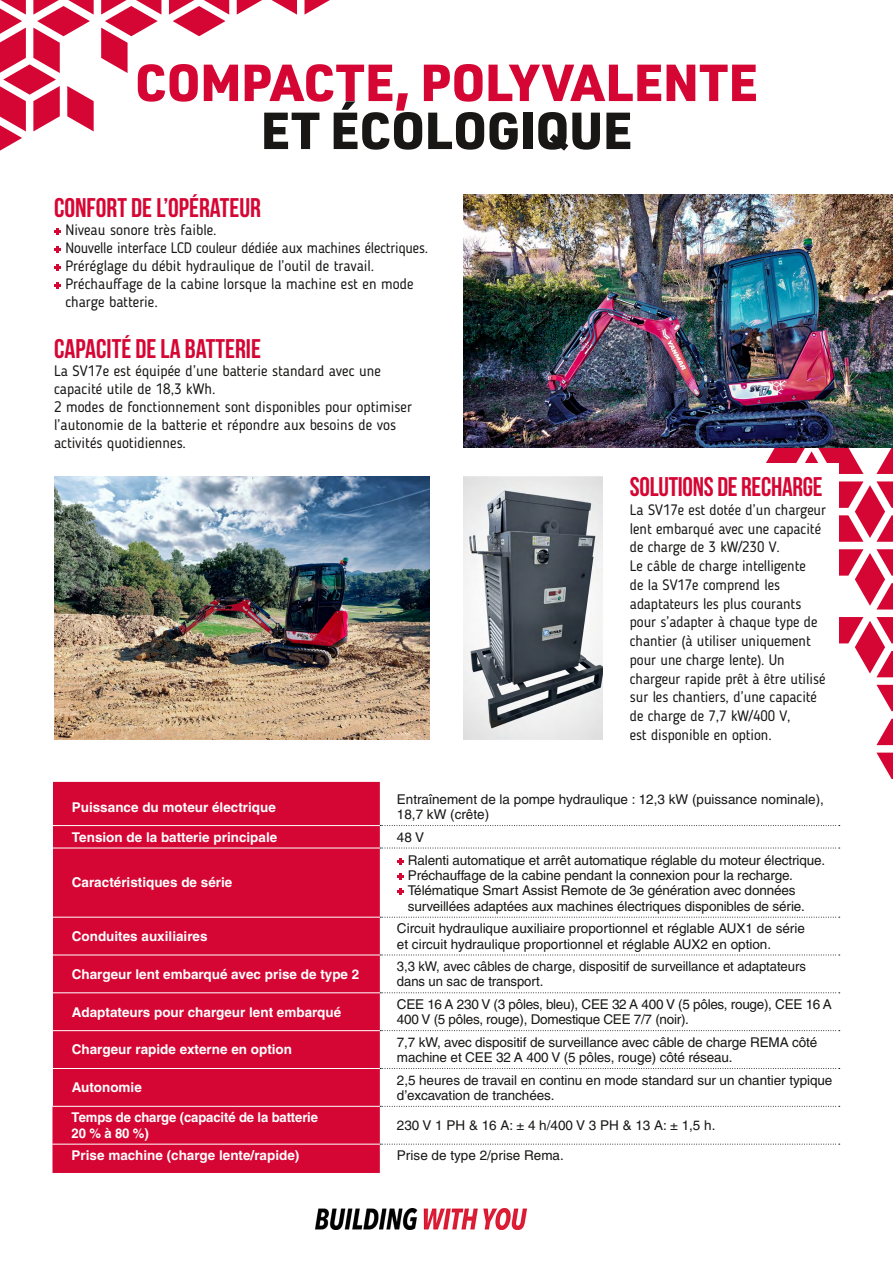
<style>
.page{position:relative;width:893px;height:1263px;background:#fff}
.page>*{position:absolute;margin:0;border:0;box-sizing:border-box;transform-origin:0 0}
.t1{font:900 51px "URWDIN";letter-spacing:.005em;color:#d50634}
.t2{font:900 51px "URWDIN";letter-spacing:-.01em;color:#181716}
.t3{font:700 27px "Bebas Neue";color:#d50634}
.t4{font:15px/18.8px "Blogger Sans";letter-spacing:-.005em;color:#181716}
.t5{font:13.5px/15.5px "Helvetica LT Pro";letter-spacing:-.01em;color:#181716}
.t6{font:700 13.5px/15.3px "Helvetica LT Pro";color:#fff}
</style>
<div class="page">
<svg style="left:876px;top:753px;width:17px;height:26px"></svg>
<svg style="left:876px;top:685px;width:17px;height:26px"></svg>
<svg style="left:876px;top:719px;width:17px;height:26px"></svg>
<svg style="left:839px;top:617px;width:54px;height:60px"></svg>
<svg style="left:766px;top:448px;width:127px;height:161px"></svg>
<svg style="left:304px;top:0;width:26px;height:15px"></svg>
<svg style="left:237px;top:0;width:25px;height:15px"></svg>
<svg style="left:272px;top:0;width:25px;height:15px"></svg>
<svg style="left:169px;top:0;width:60px;height:36px"></svg>
<svg style="left:101px;top:0;width:60px;height:73px"></svg>
<svg style="left:0;top:0;width:94px;height:151px"></svg>
<img style="left:463px;top:195px;width:430px;height:253px">
<img style="left:54px;top:476px;width:375px;height:264px">
<img style="left:463px;top:476px;width:139px;height:264px">
<div style="left:617px;top:463px;width:222px;height:277px;background:#fff"></div>
<svg style="left:54px;top:228px;width:7px;height:7px"></svg>
<svg style="left:54px;top:246px;width:7px;height:7px"></svg>
<svg style="left:54px;top:264px;width:7px;height:7px"></svg>
<svg style="left:54px;top:282px;width:7px;height:7px"></svg>
<div style="left:52px;top:782px;width:328px;height:391px;background:#d50634"></div>
<svg style="left:380px;top:826px;width:459px;height:318px"></svg>
<hr style="left:52px;top:781px;width:1px;height:44px;background:#fff">
<svg style="left:52px;top:825px;width:1px;height:23px"></svg>
<hr style="left:52px;top:848px;width:1px;height:69px;background:#fff">
<hr style="left:52px;top:917px;width:1px;height:38px;background:#fff">
<hr style="left:52px;top:955px;width:1px;height:38px;background:#fff">
<hr style="left:52px;top:993px;width:1px;height:38px;background:#fff">
<hr style="left:52px;top:1031px;width:1px;height:37px;background:#fff">
<hr style="left:52px;top:1068px;width:1px;height:38px;background:#fff">
<svg style="left:380px;top:825px;width:460px;height:1px"></svg>
<svg style="left:380px;top:848px;width:460px;height:1px"></svg>
<svg style="left:380px;top:917px;width:460px;height:1px"></svg>
<svg style="left:380px;top:955px;width:460px;height:1px"></svg>
<svg style="left:380px;top:992px;width:460px;height:1px"></svg>
<svg style="left:380px;top:1030px;width:460px;height:1px"></svg>
<svg style="left:380px;top:1068px;width:460px;height:1px"></svg>
<svg style="left:380px;top:1106px;width:460px;height:1px"></svg>
<svg style="left:380px;top:1144px;width:460px;height:1px"></svg>
<hr style="left:53px;top:825px;width:327px;height:1px;background:#fff">
<hr style="left:53px;top:848px;width:327px;height:1px;background:#fff">
<hr style="left:53px;top:917px;width:327px;height:1px;background:#fff">
<hr style="left:53px;top:955px;width:327px;height:1px;background:#fff">
<hr style="left:53px;top:992px;width:327px;height:1px;background:#fff">
<hr style="left:53px;top:1030px;width:327px;height:1px;background:#fff">
<hr style="left:53px;top:1068px;width:327px;height:1px;background:#fff">
<hr style="left:52px;top:1106px;width:328px;height:1px;background:#fff">
<hr style="left:52px;top:1144px;width:328px;height:1px;background:#fff">
<svg style="left:397px;top:858px;width:7px;height:7px"></svg>
<svg style="left:397px;top:873px;width:7px;height:7px"></svg>
<svg style="left:397px;top:888px;width:7px;height:7px"></svg>
<img style="left:315px;top:1209px;width:211px;height:20px">
<h1 class="t1" style="left:135px;top:47px;width:625px">COMPACTE, POLYVALENTE</h1>
<h1 class="t2" style="left:260px;top:95px;width:373px">ET ÉCOLOGIQUE</h1>
<h2 class="t3" style="left:54px;top:193px;width:209px">CONFORT DE L’OPÉRATEUR</h2>
<p class="t4" style="left:65px;top:220px;width:364px;line-height:18px">Niveau sonore très faible.<br>Nouvelle interface LCD couleur dédiée aux machines électriques.<br>Préréglage du débit hydraulique de l’outil de travail.<br>Préchauffage de la cabine lorsque la machine est en mode charge batterie.</p>
<h2 class="t3" style="left:54px;top:333px;width:208px">CAPACITÉ DE LA BATTERIE</h2>
<p class="t4" style="left:54px;top:361px;width:360px;line-height:18px">La SV17e est équipée d’une batterie standard avec une capacité utile de 18,3 kWh.<br>2 modes de fonctionnement sont disponibles pour optimiser l’autonomie de la batterie et répondre aux besoins de vos activités quotidiennes.</p>
<h2 class="t3" style="left:630px;top:472px;width:194px">SOLUTIONS DE RECHARGE</h2>
<p class="t4" style="left:630px;top:500px;width:198px">La SV17e est dotée d’un chargeur lent embarqué avec une capacité de charge de 3 kW/230 V.<br>Le câble de charge intelligente<br>de la SV17e comprend les adaptateurs les plus courants pour s’adapter à chaque type de chantier (à utiliser uniquement pour une charge lente). Un chargeur rapide prêt à être utilisé sur les chantiers, d’une capacité de charge de 7,7 kW/400 V,<br>est disponible en option.</p>
<p class="t6" style="left:72px;top:799px;width:206px">Puissance du moteur électrique</p>
<p class="t5" style="left:397px;top:791px;width:429px">Entraînement de la pompe hydraulique : 12,3 kW (puissance nominale),<br>18,7 kW (crête)</p>
<p class="t6" style="left:72px;top:829px;width:207px">Tension de la batterie principale</p>
<p class="t5" style="left:397px;top:829px;width:29px">48 V</p>
<p class="t6" style="left:72px;top:875px;width:162px">Caractéristiques de série</p>
<p class="t5" style="left:408px;top:852px;width:419px">Ralenti automatique et arrêt automatique réglable du moteur électrique.<br>Préchauffage de la cabine pendant la connexion pour la recharge.<br>Télématique Smart Assist Remote de 3e génération avec données surveillées adaptées aux machines électriques disponibles de série.</p>
<p class="t6" style="left:72px;top:928px;width:137px">Conduites auxiliaires</p>
<p class="t5" style="left:397px;top:921px;width:410px">Circuit hydraulique auxiliaire proportionnel et réglable AUX1 de série et circuit hydraulique proportionnel et réglable AUX2 en option.</p>
<p class="t6" style="left:72px;top:966px;width:289px">Chargeur lent embarqué avec prise de type 2</p>
<p class="t5" style="left:397px;top:959px;width:410px">3,3 kW, avec câbles de charge, dispositif de surveillance et adaptateurs dans un sac de transport.</p>
<p class="t6" style="left:72px;top:1004px;width:271px">Adaptateurs pour chargeur lent embarqué</p>
<p class="t5" style="left:397px;top:996px;width:436px">CEE 16 A 230 V (3 pôles, bleu), CEE 32 A 400 V (5 pôles, rouge), CEE 16 A<br>400 V (5 pôles, rouge), Domestique CEE 7/7 (noir).</p>
<p class="t6" style="left:72px;top:1042px;width:222px">Chargeur rapide externe en option</p>
<p class="t5" style="left:397px;top:1034px;width:422px">7,7 kW, avec dispositif de surveillance avec câble de charge REMA côté machine et CEE 32 A 400 V (5 pôles, rouge) côté réseau.</p>
<p class="t6" style="left:72px;top:1080px;width:72px">Autonomie</p>
<p class="t5" style="left:397px;top:1072px;width:437px">2,5 heures de travail en continu en mode standard sur un chantier typique d’excavation de tranchées.</p>
<p class="t6" style="left:72px;top:1110px;width:248px">Temps de charge (capacité de la batterie<br>20 % à 80 %)</p>
<p class="t5" style="left:397px;top:1117px;width:320px">230 V 1 PH &amp; 16 A: ± 4 h/400 V 3 PH &amp; 13 A: ± 1,5 h.</p>
<p class="t6" style="left:72px;top:1148px;width:229px">Prise machine (charge lente/rapide)</p>
<p class="t5" style="left:397px;top:1148px;width:168px">Prise de type 2/prise Rema.</p>
</div>
